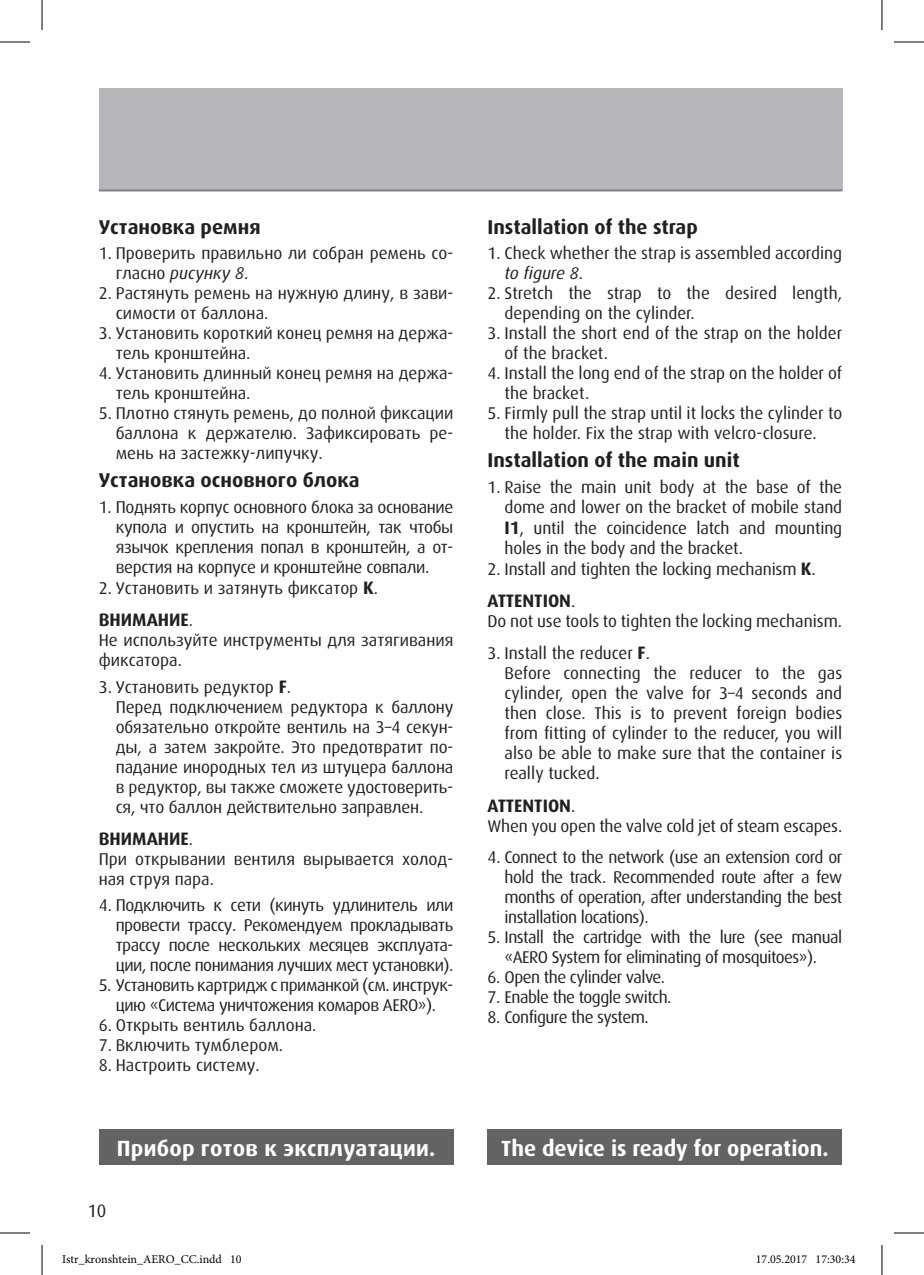
<style>
.page{position:relative;width:924px;height:1275px;background:#fff}
.page>*{position:absolute;margin:0;border:0;box-sizing:border-box;transform-origin:0 0}
.t1{font:700 22px "Dax";color:#fff}
.t2{font:700 20px "Dax";color:#231f20}
.t3{font:700 18px "Dax";color:#231f20}
.t4{font:18px "Dax";color:#231f20}
.t5{font:17px/20px "Dax";color:#231f20}
.t6{font:17px/20px "Dax";letter-spacing:-.03em;color:#231f20;text-align:center}
.t7{font:12px "Minion Pro";color:#000}
.s1{font-style:italic}
.s2{font-weight:700;font-size:18px}
.s3{font-weight:400;font-size:17px}
</style>
<div class="page">
<div style="left:99px;top:88px;width:742px;height:103px;background:#b6b7bb"></div>
<hr style="left:99px;top:189px;width:742px;height:2px;background:#808285">
<div style="left:487px;top:1129px;width:354px;height:36px;background:#636366"></div>
<div style="left:99px;top:1129px;width:354px;height:36px;background:#636366"></div>
<hr style="left:0;top:42px;width:30px;height:1px;background:#000">
<hr style="left:893px;top:42px;width:30px;height:1px;background:#000">
<hr style="left:0;top:1232px;width:30px;height:1px;background:#000">
<hr style="left:893px;top:1232px;width:30px;height:1px;background:#000">
<hr style="left:42px;top:0;width:1px;height:30px;background:#000">
<hr style="left:42px;top:1245px;width:1px;height:30px;background:#000">
<hr style="left:881px;top:0;width:1px;height:30px;background:#000">
<hr style="left:881px;top:1245px;width:1px;height:30px;background:#000">
<div style="left:236px;top:1255px;width:5px;height:8px;border:1px solid #fff;border-radius:50%"></div>
<svg style="left:236px;top:1255px;width:4px;height:8px"></svg>
<p class="t2" style="left:99px;top:215px;width:163px">Установка ремня</p>
<p class="t5" style="left:116px;top:243px;width:339px;text-indent:-17px">1. Проверить правильно ли собран ремень со&shy;гласно <span class="s1">рисунку 8</span>.</p>
<p class="t5" style="left:116px;top:283px;width:339px;text-indent:-17px">2. Растянуть ремень на нужную длину, в зави&shy;симости от баллона.</p>
<p class="t5" style="left:116px;top:323px;width:339px;text-indent:-17px">3. Установить короткий конец ремня на держа&shy;тель кронштейна.</p>
<p class="t5" style="left:116px;top:363px;width:339px;text-indent:-17px">4. Установить длинный конец ремня на держа&shy;тель кронштейна.</p>
<p class="t5" style="left:116px;top:403px;width:339px;text-align:justify;text-indent:-17px">5. Плотно стянуть ремень, до полной фиксации баллона к держателю. Зафиксировать ре&shy;мень на застежку-липучку.</p>
<p class="t2" style="left:99px;top:469px;width:262px">Установка основного блока</p>
<p class="t5" style="left:116px;top:497px;width:339px;text-align:justify;text-indent:-17px">1. Поднять корпус основного блока за основание купола и опустить на кронштейн, так чтобы язычок крепления попал в кронштейн, а от&shy;верстия на корпусе и кронштейне совпали.</p>
<p class="t5" style="left:99px;top:578px;width:280px">2. Установить и затянуть фиксатор <span class="s2">K</span>.</p>
<p class="t3" style="left:99px;top:609px;width:96px">ВНИМАНИЕ<span class="s3">.</span></p>
<p class="t5" style="left:99px;top:630px;width:356px">Не используйте инструменты для затягивания фиксатора.</p>
<p class="t5" style="left:116px;top:677px;width:339px;text-indent:-17px">3. Установить редуктор <span class="s2">F</span>.<br>Перед подключением редуктора к баллону обязательно откройте вентиль на 3–4 секун&shy;ды, а затем закройте. Это предотвратит по&shy;падание инородных тел из штуцера баллона в редуктор, вы также сможете удостоверить&shy;ся, что баллон действительно заправлен.</p>
<p class="t3" style="left:99px;top:828px;width:96px">ВНИМАНИЕ<span class="s3">.</span></p>
<p class="t5" style="left:99px;top:849px;width:356px">При открывании вентиля вырывается холод&shy;ная струя пара.</p>
<p class="t5" style="left:116px;top:895px;width:339px;text-align:justify;text-indent:-17px">4. Подключить к сети (кинуть удлинитель или провести трассу. Рекомендуем прокладывать трассу после нескольких месяцев эксплуата&shy;ции, после понимания лучших мест установки).</p>
<p class="t6" style="left:99px;top:975px;width:356px">5. Установить картридж с приманкой (см. инструк&shy;цию «Система уничтожения комаров AERO»).</p>
<p class="t5" style="left:99px;top:1015px;width:219px">6. Открыть вентиль баллона.</p>
<p class="t5" style="left:99px;top:1035px;width:186px">7. Включить тумблером.</p>
<p class="t5" style="left:99px;top:1055px;width:162px">8. Настроить систему.</p>
<p class="t2" style="left:487px;top:215px;width:211px">Installation of the strap</p>
<p class="t5" style="left:504px;top:243px;width:339px;text-indent:-17px">1. Check whether the strap is assembled according <span class="s1">to figure 8</span>.</p>
<p class="t5" style="left:504px;top:283px;width:339px;text-indent:-17px">2. Stretch the strap to the desired length, depending on the cylinder.</p>
<p class="t5" style="left:504px;top:323px;width:339px;text-indent:-17px">3. Install the short end of the strap on the holder of the bracket.</p>
<p class="t5" style="left:504px;top:363px;width:339px;text-indent:-17px">4. Install the long end of the strap on the holder of the bracket.</p>
<p class="t5" style="left:487px;top:403px;width:356px;text-align:center">5. Firmly pull the strap until it locks the cylinder to the holder. Fix the strap with velcro-closure.</p>
<p class="t2" style="left:487px;top:449px;width:253px">Installation of the main unit</p>
<p class="t5" style="left:504px;top:477px;width:339px;text-align:justify;text-indent:-17px">1. Raise the main unit body at the base of the dome and lower on the bracket of mobile stand <span class="s2">I1</span>, until the coincidence latch and mounting holes in the body and the bracket.</p>
<p class="t5" style="left:487px;top:559px;width:329px">2. Install and tighten the locking mechanism <span class="s2">K</span>.</p>
<p class="t3" style="left:487px;top:590px;width:89px">ATTENTION<span class="s3">.</span></p>
<p class="t5" style="left:487px;top:611px;width:356px">Do not use tools to tighten the locking mechanism.</p>
<p class="t5" style="left:504px;top:643px;width:339px;text-indent:-17px">3. Install the reducer <span class="s2">F</span>.<br>Before connecting the reducer to the gas cylinder, open the valve for 3–4 seconds and then close. This is to prevent foreign bodies from fitting of cylinder to the reducer, you will also be able to make sure that the container is really tucked.</p>
<p class="t3" style="left:487px;top:795px;width:89px">ATTENTION<span class="s3">.</span></p>
<p class="t5" style="left:487px;top:816px;width:356px">When you open the valve cold jet of steam escapes.</p>
<p class="t5" style="left:504px;top:847px;width:339px;text-align:justify;text-indent:-17px">4. Connect to the network (use an extension cord or hold the track. Recommended route after a few months of operation, after understanding the best installation locations).</p>
<p class="t6" style="left:487px;top:927px;width:356px">5. Install the cartridge with the lure (see manual «AERO System for eliminating of mosquitoes»).</p>
<p class="t6" style="left:487px;top:967px;width:179px">6. Open the cylinder valve.</p>
<p class="t6" style="left:487px;top:987px;width:185px">7. Enable the toggle switch.</p>
<p class="t6" style="left:487px;top:1007px;width:163px">8. Configure the system.</p>
<p class="t1" style="left:117px;top:1135px;width:320px">Прибор готов к эксплуатации.</p>
<p class="t1" style="left:501px;top:1135px;width:329px">The device is ready for operation.</p>
<p class="t4" style="left:87px;top:1201px;width:21px">10</p>
<p class="t7" style="left:62px;top:1251px;width:181px">Istr_kronshtein_AERO_CC.indd 10</p>
<p class="t7" style="left:755px;top:1251px;width:101px">17.05.2017 17:30:34</p>
</div>
